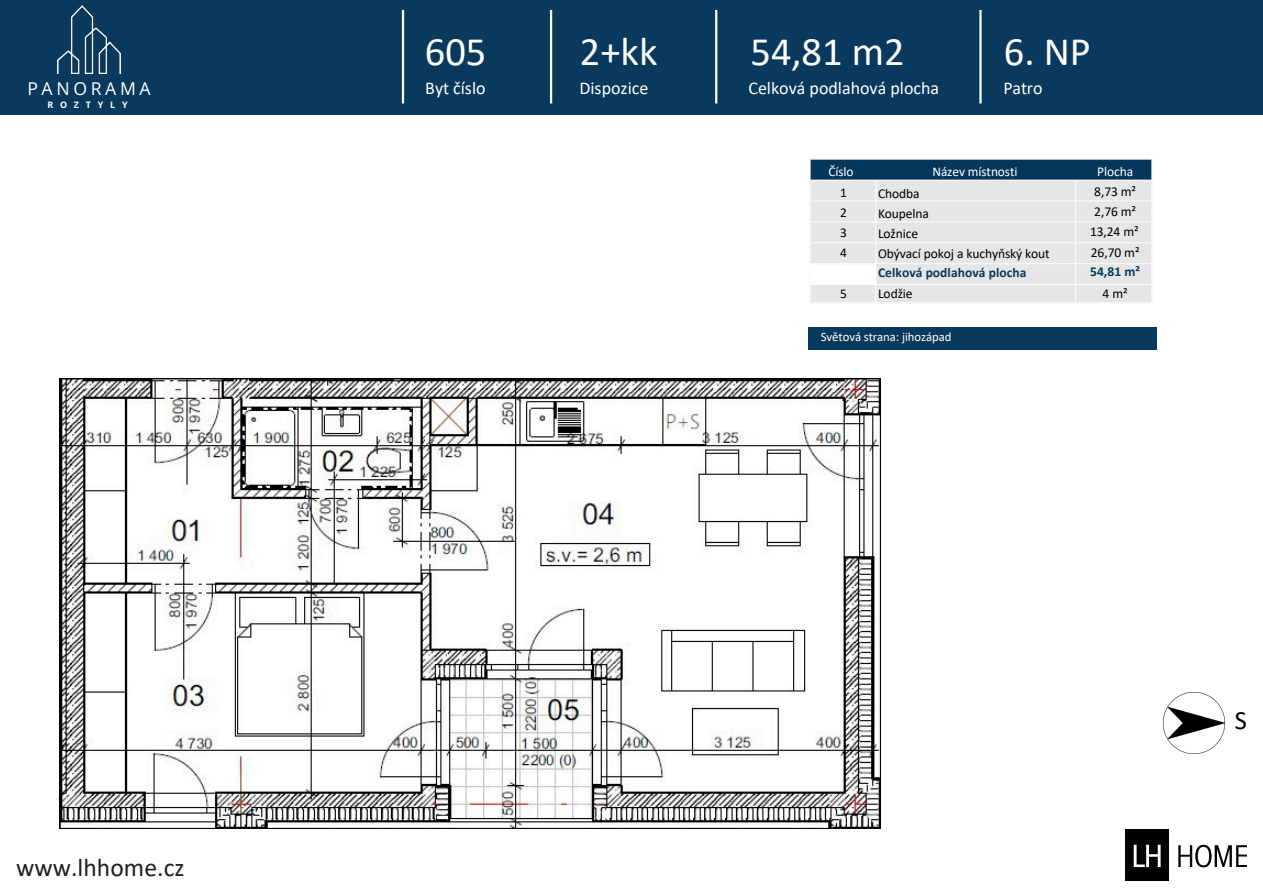
<style>
.page{position:relative;width:1263px;height:894px;background:#fff}
.page>*{position:absolute;margin:0;border:0;box-sizing:border-box;transform-origin:0 0}
.t1{font:40.5px "Calibri";color:#fff}
.t2{font:26.4px "Calibri";color:#010101}
.t3{font:25.5px "Calibri";letter-spacing:.005em;color:#231f20}
.t4{font:18px "Calibri";color:#fff}
.t5{font:17.7px "Open Sans";letter-spacing:.205em;color:#fff}
.t6{font:13.5px/20.2px "Calibri";letter-spacing:-.005em;color:#000;text-align:center}
.t7{font:700 13.5px "Calibri";letter-spacing:.005em;color:#09395d}
.t8{font:13.35px "Calibri";letter-spacing:-.005em;color:#fff}
.t9{font:13.35px/20.1px "Calibri";color:#000;text-align:justify}
.t10{font:12.75px "Calibri";letter-spacing:-.005em;color:#fff}
.t11{font:700 9px "Open Sans";letter-spacing:.76em;color:#fff}
.s1{color:#fff}
</style>
<div class="page">
<div style="left:0;top:0;width:1263px;height:115px;background:#09395d"></div>
<hr style="left:402px;top:10px;width:2px;height:93px;background:#fff">
<hr style="left:550px;top:10px;width:2px;height:93px;background:#fff">
<hr style="left:715px;top:10px;width:2px;height:93px;background:#fff">
<hr style="left:979px;top:10px;width:3px;height:93px;background:#fff">
<img style="left:58px;top:5px;width:62px;height:69px">
<svg style="left:1178px;top:844px;width:69px;height:23px"></svg>
<div style="left:1125px;top:829px;width:44px;height:51px;background:#010101"></div>
<svg style="left:1134px;top:844px;width:27px;height:22px"></svg>
<div style="left:808px;top:327px;width:349px;height:22px;background:#09395d"></div>
<img style="left:810px;top:159px;width:342px;height:143px">
<svg style="left:60px;top:378px;width:821px;height:450px"></svg>
<img style="left:1162px;top:692px;width:63px;height:62px">
<h3 class="t5" style="left:27px;top:76px;width:125px">PANORAMA</h3>
<p class="t11" style="left:47px;top:99px;width:82px">ROZTYLY</p>
<p class="t3" style="left:16px;top:857px;width:170px">www.lhhome.cz</p>
<p class="t1" style="left:425px;top:34px;width:63px">605</p>
<p class="t1" style="left:580px;top:34px;width:79px">2+kk</p>
<p class="t1" style="left:751px;top:34px;width:156px">54,81 m2</p>
<p class="t1" style="left:1004px;top:34px;width:88px">6. NP</p>
<p class="t4" style="left:425px;top:80px;width:62px">Byt číslo</p>
<p class="t4" style="left:579px;top:80px;width:70px">Dispozice</p>
<p class="t4" style="left:748px;top:80px;width:192px">Celková podlahová plocha</p>
<p class="t4" style="left:1003px;top:80px;width:40px">Patro</p>
<p class="t8" style="left:828px;top:166px;width:27px">Číslo</p>
<h4 class="t8" style="left:932px;top:166px;width:87px">Název místnosti</h4>
<h4 class="t9" style="left:840px;top:183px;width:8px">1<br>2<br>3<br>4</h4>
<h4 class="t6" style="left:878px;top:184px;width:43px">Chodba</h4>
<h1 class="t6" style="left:878px;top:204px;width:53px">Koupelna</h1>
<h4 class="t6" style="left:878px;top:224px;width:42px">Ložnice</h4>
<h2 class="t6" style="left:878px;top:245px;width:173px">Obývací pokoj a kuchyňský kout</h2>
<p class="t7" style="left:878px;top:267px;width:150px">Celková podlahová plocha</p>
<h2 class="t9" style="left:840px;top:285px;width:8px">5</h2>
<h2 class="t6" style="left:878px;top:285px;width:36px">Lodžie</h2>
<p class="t10" style="left:821px;top:331px;width:132px">Světová strana: jihozápad</p>
<p class="t6" style="left:1090px;top:162px;width:50px"><span class="s1">Plocha<br></span>8,73 m²<br>2,76 m²<br>13,24 m²</p>
<p class="t6" style="left:1091px;top:243px;width:50px">26,70 m²</p>
<p class="t7" style="left:1090px;top:265px;width:52px">54,81 m²</p>
<p class="t6" style="left:1103px;top:284px;width:27px">4 m²</p>
<h3 class="t2" style="left:1235px;top:709px;width:14px">S</h3>
</div>
